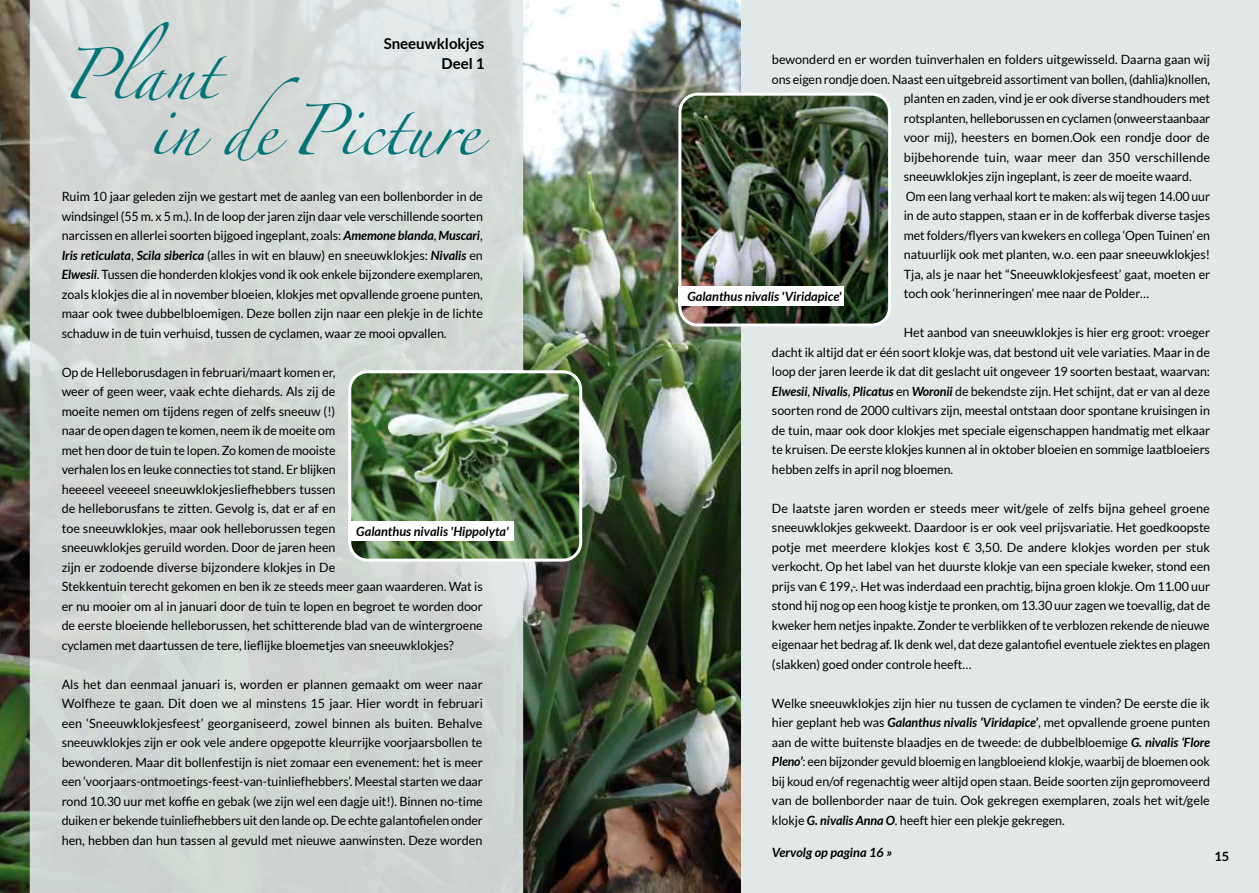
<style>
.page{position:relative;width:1259px;height:893px;background:#fff}
.page>*{position:absolute;margin:0;border:0;box-sizing:border-box;transform-origin:0 0}
.t1{font:45.45px/55.5px "Zapfino";color:#007477}
.t2{font:700 15px/19.5px "Lato";color:#000;text-align:right}
.t3{font:12.75px/19.5px "Lato";letter-spacing:-.005em;color:#000;text-align:justify}
.t4{font:italic 700 12.75px "Lato";color:#000}
.t5{font:700 12.75px "Lato";color:#000}
.s1{font-weight:700;font-style:italic}
</style>
<div class="page">
<div style="left:740px;top:0;width:519px;height:893px;background:#e2e7e7"></div>
<img style="left:0;top:0;width:740px;height:893px">
<svg style="left:30px;top:0;width:493px;height:893px;background:#d2d8d6"></svg>
<img style="left:680px;top:94px;width:209px;height:231px">
<div style="left:678px;top:93px;width:213px;height:234px;border:3px solid #fff;border-radius:18px"></div>
<div style="left:678px;top:287px;width:166px;height:19px;background:#fff"></div>
<img style="left:350px;top:372px;width:231px;height:188px">
<div style="left:348px;top:370px;width:234px;height:192px;border:3px solid #fff;border-radius:18px"></div>
<div style="left:348px;top:522px;width:166px;height:19px;background:#fff"></div>
<h1 class="t1" style="left:149px;top:55px;width:330px;text-indent:-88px">Plant<br>in de Picture</h1>
<p class="t2" style="left:384px;top:34px;width:102px">Sneeuwklokjes<br>Deel 1</p>
<p class="t3" style="left:62px;top:187px;width:423px">Ruim 10 jaar geleden zijn we gestart met de aanleg van een bollenborder in de windsingel (55 m. x 5 m.). In de loop der jaren zijn daar vele verschillende soorten narcissen en allerlei soorten bijgoed ingeplant, zoals: <span class="s1">Amemone blanda</span>, <span class="s1">Muscari</span>, <span class="s1">Iris reticulata</span>, <span class="s1">Scila siberica</span> (alles in wit en blauw) en sneeuwklokjes: <span class="s1">Nivalis</span> en <span class="s1">Elwesii</span>. Tussen die honderden klokjes vond ik ook enkele bijzondere exemplaren, zoals klokjes die al in november bloeien, klokjes met opvallende groene punten, maar ook twee dubbelbloemigen. Deze bollen zijn naar een plekje in de lichte schaduw in de tuin verhuisd, tussen de cyclamen, waar ze mooi opvallen.</p>
<p class="t3" style="left:62px;top:362px;width:423px;text-align:left">Op de Helleborusdagen in februari/maart komen er,<br>weer of geen weer, vaak echte diehards. Als zij de<br>moeite nemen om tijdens regen of zelfs sneeuw (!)<br>naar de open dagen te komen, neem ik de moeite om<br>met hen door de tuin te lopen. Zo komen de mooiste<br>verhalen los en leuke connecties tot stand. Er blijken<br>heeeeel veeeeel sneeuwklokjesliefhebbers tussen<br>de helleborusfans te zitten. Gevolg is, dat er af en<br>toe sneeuwklokjes, maar ook helleborussen tegen<br>sneeuwklokjes geruild worden. Door de jaren heen<br>zijn er zodoende diverse bijzondere klokjes in De<br>Stekkentuin terecht gekomen en ben ik ze steeds meer gaan waarderen. Wat is er nu mooier om al in januari door de tuin te lopen en begroet te worden door de eerste bloeiende helleborussen, het schitterende blad van de wintergroene cyclamen met daartussen de tere, lieflijke bloemetjes van sneeuwklokjes?</p>
<p class="t3" style="left:62px;top:674px;width:423px">Als het dan eenmaal januari is, worden er plannen gemaakt om weer naar Wolfheze te gaan. Dit doen we al minstens 15 jaar. Hier wordt in februari een ‘Sneeuwklokjesfeest’ georganiseerd, zowel binnen als buiten. Behalve sneeuwklokjes zijn er ook vele andere opgepotte kleurrijke voorjaarsbollen te bewonderen. Maar dit bollenfestijn is niet zomaar een evenement: het is meer een ‘voorjaars-ontmoetings-feest-van-tuinliefhebbers’. Meestal starten we daar rond 10.30 uur met koffie en gebak (we zijn wel een dagje uit!). Binnen no-time duiken er bekende tuinliefhebbers uit den lande op. De echte galantofielen onder hen, hebben dan hun tassen al gevuld met nieuwe aanwinsten. Deze worden</p>
<p class="t4" style="left:356px;top:524px;width:154px">Galanthus nivalis 'Hippolyta'</p>
<p class="t3" style="left:772px;top:50px;width:439px">bewonderd en er worden tuinverhalen en folders uitgewisseld. Daarna gaan wij</p>
<p class="t3" style="left:772px;top:69px;width:440px">ons eigen rondje doen. Naast een uitgebreid assortiment van bollen, (dahlia)knollen,</p>
<p class="t3" style="left:904px;top:89px;width:308px">planten en zaden, vind je er ook diverse standhouders met</p>
<p class="t3" style="left:904px;top:108px;width:308px">rotsplanten, helleborussen en cyclamen (onweerstaanbaar</p>
<p class="t3" style="left:904px;top:128px;width:307px">voor mij), heesters en bomen.Ook een rondje door de</p>
<p class="t3" style="left:904px;top:147px;width:308px">bijbehorende tuin, waar meer dan 350 verschillende</p>
<p class="t3" style="left:904px;top:167px;width:289px">sneeuwklokjes zijn ingeplant, is zeer de moeite waard.</p>
<p class="t3" style="left:906px;top:186px;width:306px">Om een lang verhaal kort te maken: als wij tegen 14.00 uur</p>
<p class="t3" style="left:904px;top:206px;width:308px">in de auto stappen, staan er in de kofferbak diverse tasjes</p>
<p class="t3" style="left:904px;top:225px;width:308px">met folders/flyers van kwekers en collega ‘Open Tuinen’ en</p>
<p class="t3" style="left:904px;top:245px;width:308px">natuurlijk ook met planten, w.o. een paar sneeuwklokjes!</p>
<p class="t3" style="left:904px;top:264px;width:308px">Tja, als je naar het “Sneeuwklokjesfeest’ gaat, moeten er</p>
<p class="t3" style="left:904px;top:284px;width:247px">toch ook ‘herinneringen’ mee naar de Polder…</p>
<p class="t3" style="left:772px;top:323px;width:439px;text-indent:132px">Het aanbod van sneeuwklokjes is hier erg groot: vroeger dacht ik altijd dat er één soort klokje was, dat bestond uit vele variaties. Maar in de loop der jaren leerde ik dat dit geslacht uit ongeveer 19 soorten bestaat, waarvan:<br><span class="s1">Elwesii</span>, <span class="s1">Nivalis</span>, <span class="s1">Plicatus</span> en <span class="s1">Woronii</span> de bekendste zijn. Het schijnt, dat er van al deze soorten rond de 2000 cultivars zijn, meestal ontstaan door spontane kruisingen in de tuin, maar ook door klokjes met speciale eigenschappen handmatig met elkaar te kruisen. De eerste klokjes kunnen al in oktober bloeien en sommige laatbloeiers hebben zelfs in april nog bloemen.</p>
<p class="t3" style="left:772px;top:498px;width:440px">De laatste jaren worden er steeds meer wit/gele of zelfs bijna geheel groene sneeuwklokjes gekweekt. Daardoor is er ook veel prijsvariatie. Het goedkoopste potje met meerdere klokjes kost € 3,50. De andere klokjes worden per stuk verkocht. Op het label van het duurste klokje van een speciale kweker, stond een prijs van € 199,-. Het was inderdaad een prachtig, bijna groen klokje. Om 11.00 uur stond hij nog op een hoog kistje te pronken, om 13.30 uur zagen we toevallig, dat de kweker hem netjes inpakte. Zonder te verblikken of te verblozen rekende de nieuwe eigenaar het bedrag af. Ik denk wel, dat deze galantofiel eventuele ziektes en plagen (slakken) goed onder controle heeft…</p>
<p class="t3" style="left:772px;top:693px;width:440px">Welke sneeuwklokjes zijn hier nu tussen de cyclamen te vinden? De eerste die ik hier geplant heb was <span class="s1">Galanthus nivalis ‘Viridapice’</span>, met opvallende groene punten aan de witte buitenste blaadjes en de tweede: de dubbelbloemige <span class="s1">G. nivalis ‘Flore Pleno’</span>: een bijzonder gevuld bloemig en langbloeiend klokje, waarbij de bloemen ook bij koud en/of regenachtig weer altijd open staan. Beide soorten zijn gepromoveerd van de bollenborder naar de tuin. Ook gekregen exemplaren, zoals het wit/gele klokje <span class="s1">G. nivalis Anna O</span>. heeft hier een plekje gekregen.</p>
<p class="t4" style="left:687px;top:289px;width:156px">Galanthus nivalis 'Viridapice'</p>
<p class="t4" style="left:772px;top:845px;width:122px">Vervolg op pagina 16 »</p>
<p class="t5" style="left:1214px;top:849px;width:16px">15</p>
</div>
